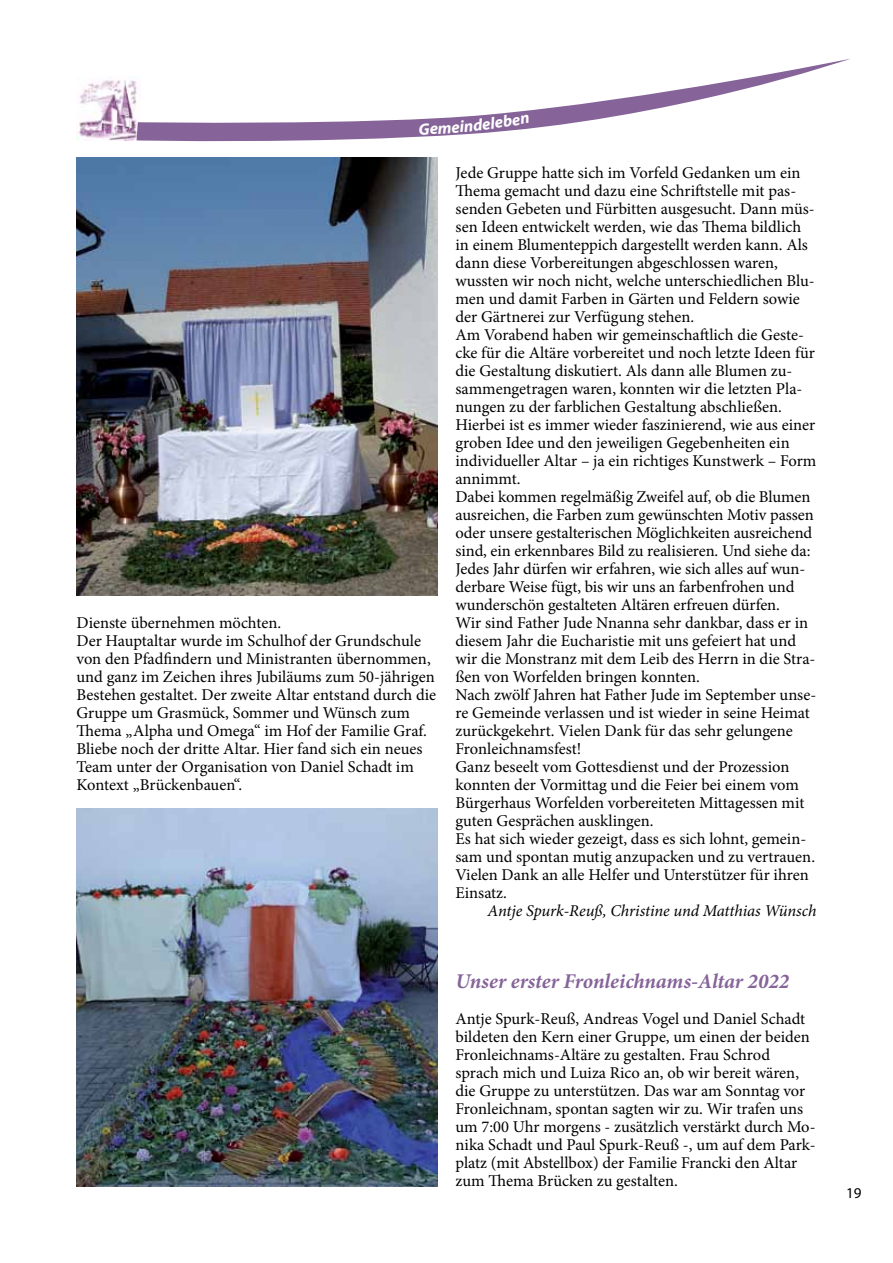
<style>
.page{position:relative;width:893px;height:1263px;background:#fff}
.page>*{position:absolute;margin:0;border:0;box-sizing:border-box;transform-origin:0 0}
.t1{font:italic 700 21px "Minion Pro";letter-spacing:-.005em;color:#866499}
.t2{font:16.5px/18px "Minion Pro";color:#000}
.t3{font:italic 16.5px "Minion Pro";letter-spacing:-.01em;color:#000}
.t4{font:15px "Myriad Pro";color:#000}
</style>
<div class="page">
<img style="left:77px;top:78px;width:60px;height:62px">
<svg style="left:137px;top:59px;width:713px;height:83px"></svg>
<img style="left:77px;top:157px;width:360px;height:438px">
<img style="left:77px;top:808px;width:360px;height:378px">
<svg style="left:419px;top:114px;width:110px;height:21px"></svg>
<p class="t2" style="left:77px;top:614px;width:361px">Dienste übernehmen möchten.<br>Der Hauptaltar wurde im Schulhof der Grundschule von den Pfadfindern und Ministranten übernommen, und ganz im Zeichen ihres Jubiläums zum 50-jährigen Bestehen gestaltet. Der zweite Altar entstand durch die Gruppe um Grasmück, Sommer und Wünsch zum Thema „Alpha und Omega“ im Hof der Familie Graf.<br>Bliebe noch der dritte Altar. Hier fand sich ein neues Team unter der Organisation von Daniel Schadt im Kontext „Brückenbauen“.</p>
<p class="t2" style="left:455px;top:164px;width:362px">Jede Gruppe hatte sich im Vorfeld Gedanken um ein Thema gemacht und dazu eine Schriftstelle mit pas&shy;senden Gebeten und Fürbitten ausgesucht. Dann müs&shy;sen Ideen entwickelt werden, wie das Thema bildlich in einem Blumenteppich dargestellt werden kann. Als dann diese Vorbereitungen abgeschlossen waren, wussten wir noch nicht, welche unterschiedlichen Blu&shy;men und damit Farben in Gärten und Feldern sowie der Gärtnerei zur Verfügung stehen.<br>Am Vorabend haben wir gemeinschaftlich die Geste&shy;cke für die Altäre vorbereitet und noch letzte Ideen für die Gestaltung diskutiert. Als dann alle Blumen zu&shy;sammengetragen waren, konnten wir die letzten Pla&shy;nungen zu der farblichen Gestaltung abschließen.<br>Hierbei ist es immer wieder faszinierend, wie aus einer groben Idee und den jeweiligen Gegebenheiten ein individueller Altar – ja ein richtiges Kunstwerk – Form annimmt.<br>Dabei kommen regelmäßig Zweifel auf, ob die Blumen ausreichen, die Farben zum gewünschten Motiv passen oder unsere gestalterischen Möglichkeiten ausreichend sind, ein erkennbares Bild zu realisieren. Und siehe da:<br>Jedes Jahr dürfen wir erfahren, wie sich alles auf wun&shy;derbare Weise fügt, bis wir uns an farbenfrohen und wunderschön gestalteten Altären erfreuen dürfen.<br>Wir sind Father Jude Nnanna sehr dankbar, dass er in diesem Jahr die Eucharistie mit uns gefeiert hat und wir die Monstranz mit dem Leib des Herrn in die Stra&shy;ßen von Worfelden bringen konnten.<br>Nach zwölf Jahren hat Father Jude im September unse&shy;re Gemeinde verlassen und ist wieder in seine Heimat zurückgekehrt. Vielen Dank für das sehr gelungene Fronleichnamsfest!<br>Ganz beseelt vom Gottesdienst und der Prozession konnten der Vormittag und die Feier bei einem vom Bürgerhaus Worfelden vorbereiteten Mittagessen mit guten Gesprächen ausklingen.<br>Es hat sich wieder gezeigt, dass es sich lohnt, gemein&shy;sam und spontan mutig anzupacken und zu vertrauen.<br>Vielen Dank an alle Helfer und Unterstützer für ihren Einsatz.</p>
<p class="t3" style="left:488px;top:900px;width:330px">Antje Spurk-Reuß, Christine und Matthias Wünsch</p>
<p class="t1" style="left:455px;top:967px;width:335px">Unser erster Fronleichnams-Altar 2022</p>
<p class="t2" style="left:455px;top:1010px;width:362px">Antje Spurk-Reuß, Andreas Vogel und Daniel Schadt bildeten den Kern einer Gruppe, um einen der beiden Fronleichnams-Altäre zu gestalten. Frau Schrod sprach mich und Luiza Rico an, ob wir bereit wären, die Gruppe zu unterstützen. Das war am Sonntag vor Fronleichnam, spontan sagten wir zu. Wir trafen uns um 7:00 Uhr morgens - zusätzlich verstärkt durch Mo&shy;nika Schadt und Paul Spurk-Reuß -, um auf dem Park&shy;platz (mit Abstellbox) der Familie Francki den Altar zum Thema Brücken zu gestalten.</p>
<p class="t4" style="left:846px;top:1183px;width:17px">19</p>
</div>
